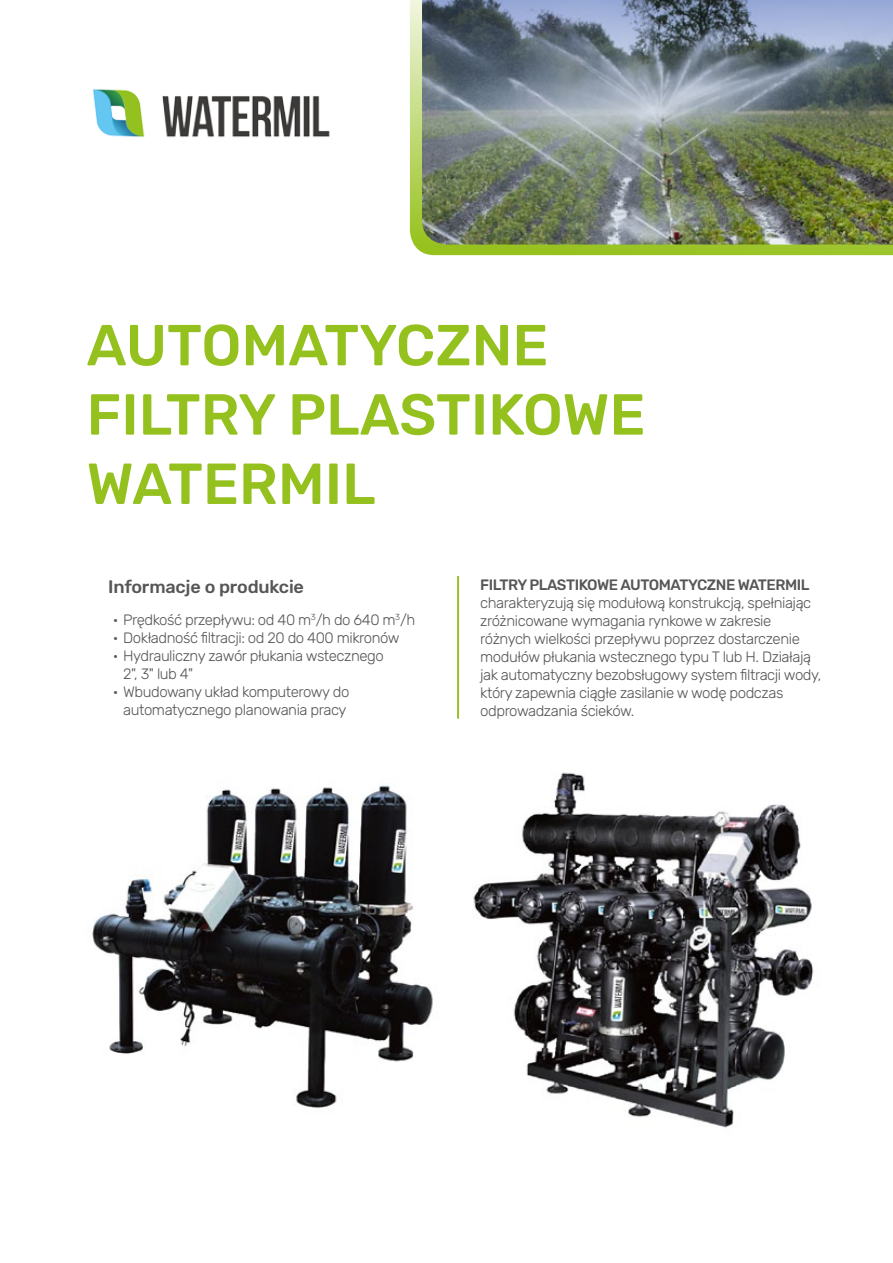
<style>
.page{position:relative;width:893px;height:1263px;background:#fff}
.page>*{position:absolute;margin:0;border:0;box-sizing:border-box;transform-origin:0 0}
.t1{font:500 57.75px/69.3px "Rubik";color:#94c11e}
.t2{font:500 18px "Rubik";letter-spacing:-.01em;color:#565655}
.t3{font:300 15px/18px "Rubik";letter-spacing:-.03em;color:#565655}
.t4{font:500 15px "Rubik";letter-spacing:-.03em;color:#565655}
</style>
<div class="page">
<svg style="left:410px;top:0;width:483px;height:255px;background:#a9cb49"></svg>
<img style="left:422px;top:0;width:471px;height:244px">
<img style="left:92px;top:785px;width:341px;height:323px">
<img style="left:92px;top:89px;width:238px;height:49px">
<img style="left:473px;top:772px;width:341px;height:356px">
<hr style="left:457px;top:576px;width:2px;height:143px;background:#94c11e">
<h1 class="t1" style="left:87px;top:312px;width:560px">AUTOMATYCZNE<br>FILTRY PLASTIKOWE<br>WATERMIL</h1>
<p class="t2" style="left:108px;top:576px;width:197px">Informacje o produkcie</p>
<p class="t3" style="left:113px;top:611px;width:304px">• Prędkość przepływu: od 40 m<sup>3</sup>/h do 640 m<sup>3</sup>/h</p>
<p class="t3" style="left:113px;top:629px;width:288px">• Dokładność filtracji: od 20 do 400 mikronów</p>
<p class="t3" style="left:123px;top:647px;width:262px;text-indent:-10px">• Hydrauliczny zawór płukania wstecznego<br>2", 3" lub 4"</p>
<p class="t3" style="left:113px;top:683px;width:238px;text-align:center">• Wbudowany układ komputerowy do automatycznego planowania pracy</p>
<p class="t4" style="left:480px;top:576px;width:331px">FILTRY PLASTIKOWE AUTOMATYCZNE WATERMIL</p>
<p class="t3" style="left:480px;top:594px;width:343px">charakteryzują się modułową konstrukcją, spełniając zróżnicowane wymagania rynkowe w zakresie różnych wielkości przepływu poprzez dostarczenie modułów płukania wstecznego typu T lub H. Działają jak automatyczny bezobsługowy system filtracji wody, który zapewnia ciągłe zasilanie w wodę podczas odprowadzania ścieków.</p>
</div>
